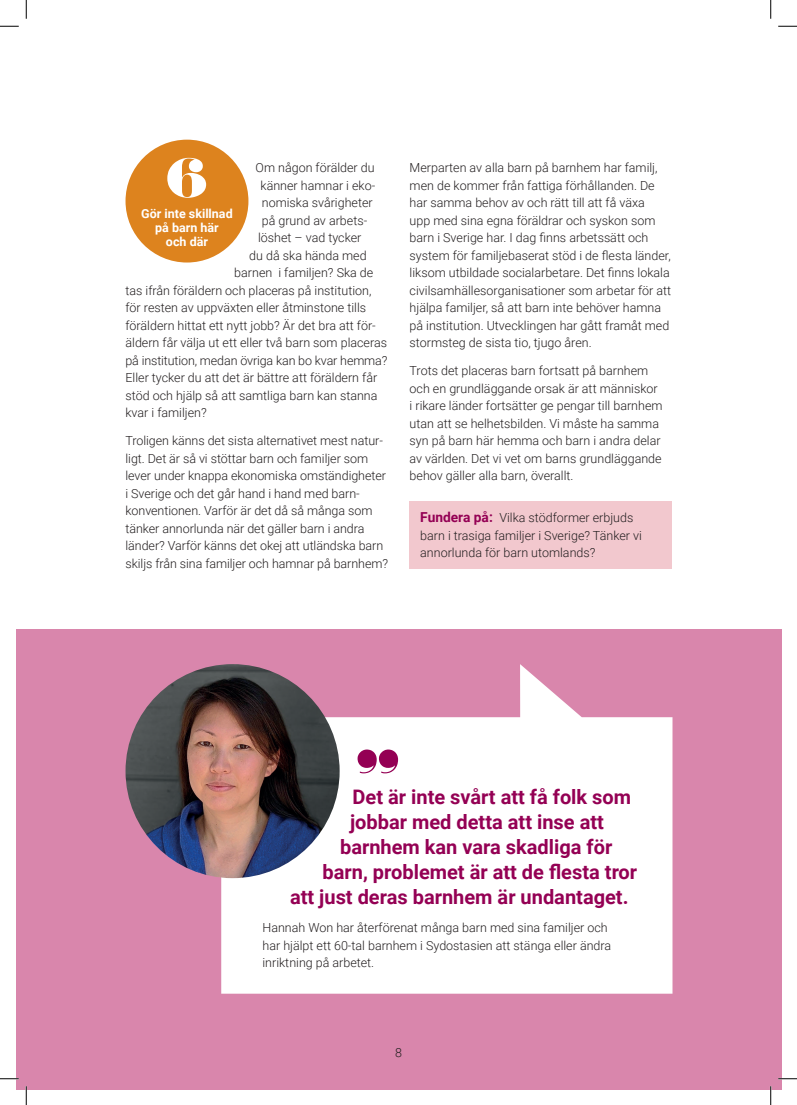
<style>
.page{position:relative;width:797px;height:1105px;background:#fff}
.page>*{position:absolute;margin:0;border:0;box-sizing:border-box;transform-origin:0 0}
.t1{font:69.38px "Sahara Bodoni";color:#940054}
.t2{font:50.38px "Sahara Bodoni";color:#fff}
.t3{font:700 20px "Roboto";color:#940054}
.t4{font:300 12.5px/17.5px "Roboto";color:#231f20}
.t5{font:700 12.5px/13.8px "Roboto";color:#fff;text-align:center}
.s1{font-weight:700;font-size:13.75px;color:#940054}
</style>
<div class="page">
<div style="left:16px;top:629px;width:765px;height:460px;background:#d986ac"></div>
<svg style="left:221px;top:664px;width:451px;height:330px;background:#f9edf2"></svg>
<img style="left:125px;top:664px;width:214px;height:214px;border-radius:107px">
<div style="left:409px;top:501px;width:263px;height:67px;background:#f2c8ce"></div>
<div style="left:125px;top:140px;width:123px;height:122px;background:#dd831e;border-radius:50%"></div>
<svg style="left:0;top:25px;width:19px;height:2px"></svg>
<svg style="left:778px;top:25px;width:19px;height:2px"></svg>
<svg style="left:0;top:1078px;width:19px;height:1px"></svg>
<svg style="left:778px;top:1078px;width:19px;height:1px"></svg>
<svg style="left:25px;top:0;width:2px;height:19px"></svg>
<svg style="left:25px;top:1086px;width:2px;height:19px"></svg>
<svg style="left:770px;top:0;width:1px;height:19px"></svg>
<svg style="left:770px;top:1086px;width:1px;height:19px"></svg>
<h2 class="t2" style="left:166px;top:143px;width:43px">6</h2>
<p class="t5" style="left:141px;top:206px;width:93px">Gör inte skillnad på barn här<br>och där</p>
<p class="t4" style="left:255px;top:158px;width:121px">Om någon förälder du</p>
<p class="t4" style="left:260px;top:176px;width:116px">känner hamnar i eko-</p>
<p class="t4" style="left:262px;top:193px;width:112px">nomiska svårigheter</p>
<p class="t4" style="left:262px;top:211px;width:107px">på grund av arbets-</p>
<p class="t4" style="left:258px;top:228px;width:105px">löshet – vad tycker</p>
<p class="t4" style="left:249px;top:246px;width:119px">du då ska hända med</p>
<p class="t4" style="left:234px;top:263px;width:140px">barnen i familjen? Ska de</p>
<p class="t4" style="left:125px;top:281px;width:247px">tas ifrån föräldern och placeras på institution,</p>
<p class="t4" style="left:125px;top:298px;width:242px">för resten av uppväxten eller åtminstone tills</p>
<p class="t4" style="left:125px;top:316px;width:252px">föräldern hittat ett nytt jobb? Är det bra att för-</p>
<p class="t4" style="left:125px;top:333px;width:263px">äldern får välja ut ett eller två barn som placeras</p>
<p class="t4" style="left:125px;top:351px;width:263px">på institution, medan övriga kan bo kvar hemma?</p>
<p class="t4" style="left:125px;top:368px;width:253px">Eller tycker du att det är bättre att föräldern får</p>
<p class="t4" style="left:125px;top:386px;width:253px">stöd och hjälp så att samtliga barn kan stanna</p>
<p class="t4" style="left:125px;top:403px;width:83px">kvar i familjen?</p>
<p class="t4" style="left:125px;top:432px;width:264px">Troligen känns det sista alternativet mest natur&shy;ligt. Det är så vi stöttar barn och familjer som lever under knappa ekonomiska omständigheter i Sverige och det går hand i hand med barn&shy;konventionen. Varför är det då så många som tänker annorlunda när det gäller barn i andra länder? Varför känns det okej att utländska barn skiljs från sina familjer och hamnar på barnhem?</p>
<p class="t4" style="left:409px;top:158px;width:263px">Merparten av alla barn på barnhem har familj, men de kommer från fattiga förhållanden. De har samma behov av och rätt till att få växa<br>upp med sina egna föräldrar och syskon som barn i Sverige har. I dag finns arbetssätt och system för familjebaserat stöd i de flesta länder, liksom utbildade socialarbetare. Det finns lokala civilsamhällesorganisationer som arbetar för att hjälpa familjer, så att barn inte behöver hamna på institution. Utvecklingen har gått framåt med stormsteg de sista tio, tjugo åren.</p>
<p class="t4" style="left:409px;top:362px;width:254px">Trots det placeras barn fortsatt på barnhem och en grundläggande orsak är att människor i rikare länder fortsätter ge pengar till barnhem utan att se helhetsbilden. Vi måste ha samma syn på barn här hemma och barn i andra delar av världen. Det vi vet om barns grundläggande behov gäller alla barn, överallt.</p>
<p class="t4" style="left:420px;top:508px;width:223px"><span class="s1">Fundera på:</span> Vilka stödformer erbjuds barn i trasiga familjer i Sverige? Tänker vi annorlunda för barn utomlands?</p>
<h1 class="t1" style="left:357px;top:729px;width:43px">”</h1>
<h3 class="t3" style="left:352px;top:783px;width:280px">Det är inte svårt att få folk som</h3>
<h3 class="t3" style="left:350px;top:808px;width:255px">jobbar med detta att inse att</h3>
<h3 class="t3" style="left:340px;top:833px;width:274px">barnhem kan vara skadliga för</h3>
<h3 class="t3" style="left:322px;top:858px;width:316px">barn, problemet är att de flesta tror</h3>
<h3 class="t3" style="left:290px;top:883px;width:340px">att just deras barnhem är undantaget.</h3>
<p class="t4" style="left:262px;top:918px;width:350px">Hannah Won har återförenat många barn med sina familjer och har hjälpt ett 60-tal barnhem i Sydostasien att stänga eller ändra inriktning på arbetet.</p>
<p class="t4" style="left:395px;top:1043px;width:8px">8</p>
</div>
